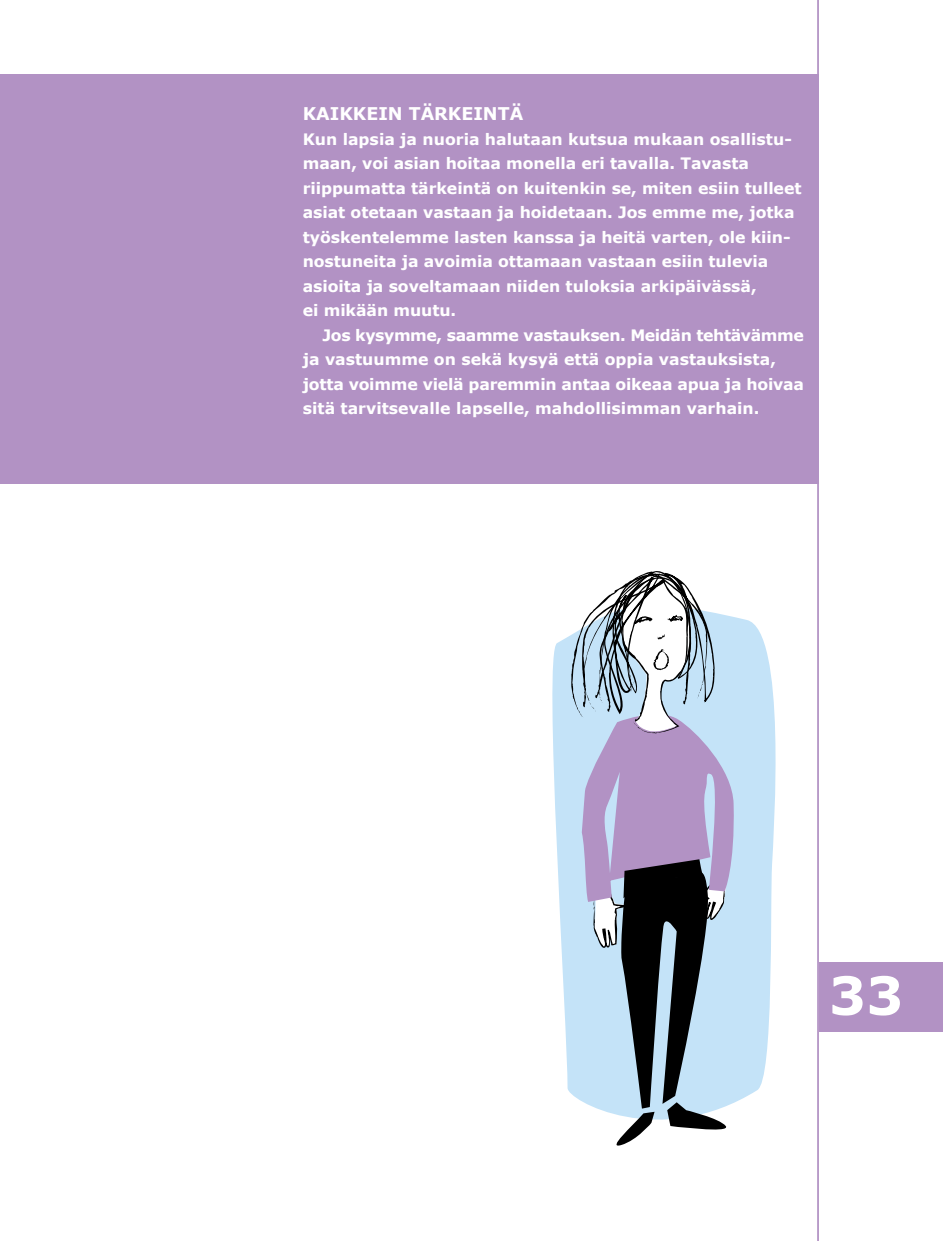
<style>
.page{position:relative;width:943px;height:1241px;background:#fff}
.page>*{position:absolute;margin:0;border:0;box-sizing:border-box;transform-origin:0 0}
.t1{font:700 52.5px "Verdana";color:#fff}
.t2{font:700 17.5px "Verdana";color:#fff}
.t3{font:700 15.75px/24.5px "Verdana";letter-spacing:-.005em;color:#fff}
</style>
<div class="page">
<div style="left:819px;top:962px;width:124px;height:69px;background:#b292c4"></div>
<div style="left:0;top:74px;width:818px;height:410px;background:#b292c4"></div>
<hr style="left:817px;top:0;width:2px;height:1240px;background:#b292c4">
<svg style="left:552px;top:617px;width:224px;height:485px;fill:#c4e3f8"></svg>
<svg style="left:571px;top:571px;width:164px;height:575px"></svg>
<p class="t2" style="left:303px;top:101px;width:27px">Kaikkein</p>
<p class="t2" style="left:409px;top:101px;width:14px">tärkeintä</p>
<p class="t3" style="left:303px;top:126px;width:500px">Kun lapsia ja nuoria halutaan kutsua mukaan osallistu&shy;maan, voi asian hoitaa monella eri tavalla. Tavasta riippumatta tärkeintä on kuitenkin se, miten esiin tulleet asiat otetaan vastaan ja hoidetaan. Jos emme me, jotka työskentelemme lasten kanssa ja heitä varten, ole kiin&shy;nostuneita ja avoimia ottamaan vastaan esiin tulevia asioita ja soveltamaan niiden tuloksia arkipäivässä,<br>ei mikään muutu.</p>
<p class="t3" style="left:303px;top:322px;width:502px;text-indent:20px">Jos kysymme, saamme vastauksen. Meidän tehtävämme ja vastuumme on sekä kysyä että oppia vastauksista, jotta voimme vielä paremmin antaa oikeaa apua ja hoivaa sitä tarvitsevalle lapselle, mahdollisimman varhain.</p>
<h1 class="t1" style="left:828px;top:958px;width:76px">33</h1>
</div>
